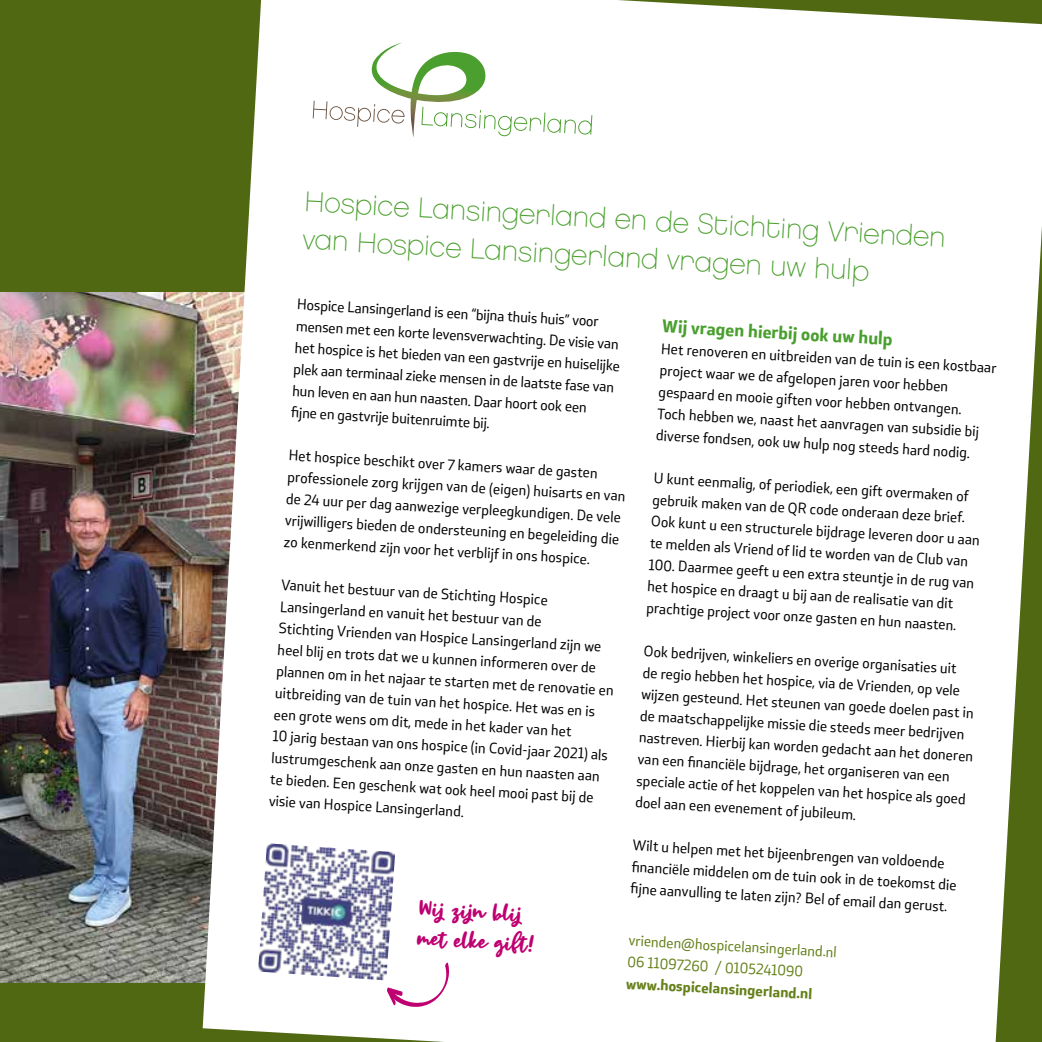
<style>
.page{position:relative;width:1042px;height:1042px;background:#516813}
.page>*{position:absolute;margin:0;border:0;box-sizing:border-box;transform-origin:0 0}
.t1{font:28.35px/37.6px "Chalet Paris Nineteen Eighty";color:#499f2d}
.t2{font:19.6px/30.1px "Breaking Bread";color:#be0071}
.t3{font:700 16.97px "Stobi Sans";color:#499f2d}
.t4{font:14.17px/21.5px "Stobi Sans";color:#000}
.t5{font:14.17px/21.5px "Stobi Sans";color:#658019}
.t6{font:700 14.17px "Stobi Sans";color:#658019}
</style>
<div class="page">
<img style="left:0;top:292px;width:203px;height:690px">
<div style="left:203px;top:0;width:839px;height:1042px;background:#fff"></div>
<svg style="left:313px;top:43px;width:279px;height:94px;background:#ebf2e7"></svg>
<img style="left:258px;top:843px;width:137px;height:137px">
<svg style="left:387px;top:962px;width:62px;height:45px;background:#f6dceb"></svg>
<h1 class="t1" style="left:305px;top:184px;width:643px;rotate:3deg">Hospice Lansingerland en de Stichting Vrienden van Hospice Lansingerland vragen uw hulp</h1>
<p class="t4" style="left:297px;top:294px;width:327px;rotate:3deg">Hospice Lansingerland is een “bijna thuis huis” voor mensen met een korte levensverwachting. De visie van het hospice is het bieden van een gastvrije en huiselijke plek aan terminaal zieke mensen in de laatste fase van hun leven en aan hun naasten. Daar hoort ook een<br>fi jne en gastvrije buitenruimte bij.</p>
<p class="t4" style="left:289px;top:445px;width:340px;rotate:3deg">Het hospice beschikt over 7 kamers waar de gasten professionele zorg krijgen van de (eigen) huisarts en van de 24 uur per dag aanwezige verpleegkundigen. De vele vrijwilligers bieden de ondersteuning en begeleiding die zo kenmerkend zijn voor het verblijf in ons hospice.</p>
<p class="t4" style="left:281px;top:574px;width:340px;rotate:3deg">Vanuit het bestuur van de Stichting Hospice Lansingerland en vanuit het bestuur van de<br>Stichting Vrienden van Hospice Lansingerland zijn we heel blij en trots dat we u kunnen informeren over de plannen om in het najaar te starten met de renovatie en uitbreiding van de tuin van het hospice. Het was en is een grote wens om dit, mede in het kader van het<br>10 jarig bestaan van ons hospice (in Covid-jaar 2021) als lustrumgeschenk aan onze gasten en hun naasten aan te bieden. Een geschenk wat ook heel mooi past bij de visie van Hospice Lansingerland.</p>
<p class="t3" style="left:663px;top:315px;width:232px;rotate:3deg">Wij vragen hierbij ook uw hulp</p>
<p class="t4" style="left:661px;top:338px;width:338px;rotate:3deg">Het renoveren en uitbreiden van de tuin is een kostbaar project waar we de afgelopen jaren voor hebben gespaard en mooie giften voor hebben ontvangen.<br>Toch hebben we, naast het aanvragen van subsidie bij diverse fondsen, ook uw hulp nog steeds hard nodig.</p>
<p class="t4" style="left:654px;top:467px;width:331px;rotate:3deg">U kunt eenmalig, of periodiek, een gift overmaken of gebruik maken van de QR code onderaan deze brief.<br>Ook kunt u een structurele bijdrage leveren door u aan te melden als Vriend of lid te worden van de Club van 100. Daarmee geeft u een extra steuntje in de rug van het hospice en draagt u bij aan de realisatie van dit prachtige project voor onze gasten en hun naasten.</p>
<p class="t4" style="left:644px;top:640px;width:336px;rotate:3deg">Ook bedrijven, winkeliers en overige organisaties uit<br>de regio hebben het hospice, via de Vrienden, op vele wijzen gesteund. Het steunen van goede doelen past in de maatschappelijke missie die steeds meer bedrijven nastreven. Hierbij kan worden gedacht aan het doneren van een fi nanciële bijdrage, het organiseren van een speciale actie of het koppelen van het hospice als goed doel aan een evenement of jubileum.</p>
<p class="t4" style="left:633px;top:834px;width:327px;rotate:3deg">Wilt u helpen met het bijeenbrengen van voldoende<br>fi nanciële middelen om de tuin ook in de toekomst die fi jne aanvulling te laten zijn? Bel of email dan gerust.</p>
<h2 class="t2" style="left:419px;top:894px;width:118px;rotate:3deg">Wij zijn blij met elke gift !</h2>
<p class="t5" style="left:629px;top:929px;width:210px;rotate:3deg">vrienden@hospicelansingerland.nl<br>06 11097260 / 0105241090</p>
<p class="t6" style="left:627px;top:974px;width:188px;rotate:3deg">www.hospicelansingerland.nl</p>
</div>
